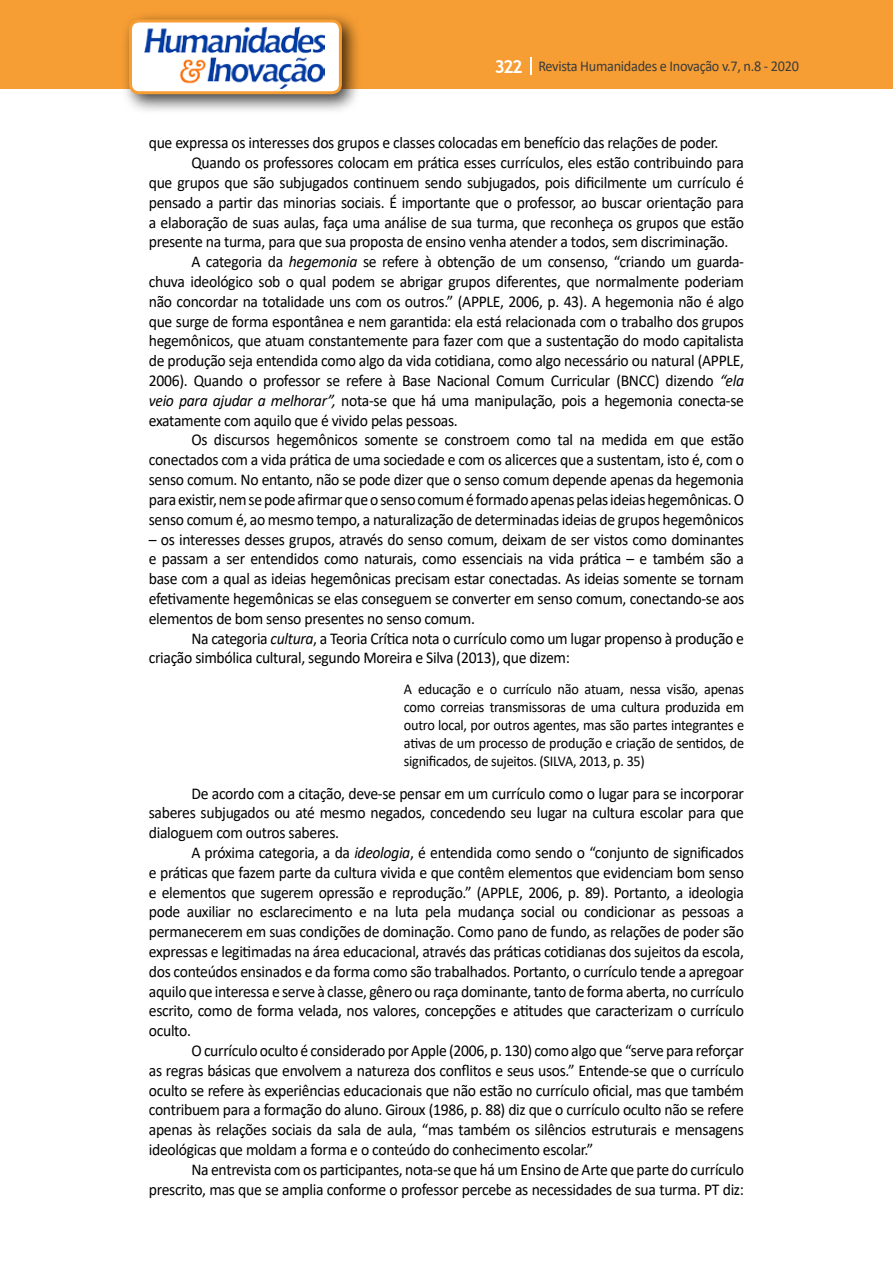
<style>
.page{position:relative;width:893px;height:1263px;background:#fff}
.page>*{position:absolute;margin:0;border:0;box-sizing:border-box;transform-origin:0 0}
.t1{font:16.5px/19.8px "Calibri";letter-spacing:-.02em;color:#000;text-align:justify;scale:.95 1}
.t2{font:15px/18px "Calibri";letter-spacing:-.02em;color:#000;text-align:justify;scale:.95 1}
.t3{font:15px "Calibri";letter-spacing:-.02em;color:#3c3c3b;scale:.95 1}
.s1{font-family:"Trebuchet MS";font-weight:700;font-size:18px;color:#fff}
.s2{font-style:italic}
</style>
<div class="page">
<div style="left:0;top:0;width:893px;height:88px;background:#f69e34"></div>
<svg style="left:530px;top:57px;width:2px;height:18px"></svg>
<div style="left:121px;top:11px;width:241px;height:103px;background:#000;opacity:.75"></div>
<div style="left:130px;top:21px;width:210px;height:72px;background:#fff;border-radius:9px"></div>
<img style="left:144px;top:27px;width:181px;height:62px">
<div style="left:129px;top:19px;width:213px;height:75px;border:3px solid #f69e34;border-radius:9px"></div>
<p class="t3" style="left:495px;top:56px;width:322px"><span class="s1">322</span> Revista Humanidades e Inovação v.7, n.8 - 2020</p>
<p class="t1" style="left:149px;top:133px;width:601px">que expressa os interesses dos grupos e classes colocadas em benefício das relações de poder.</p>
<p class="t1" style="left:191px;top:152px;width:583px">Quando os professores colocam em prática esses currículos, eles estão contribuindo para</p>
<p class="t1" style="left:149px;top:172px;width:628px">que grupos que são subjugados continuem sendo subjugados, pois dificilmente um currículo é</p>
<p class="t1" style="left:149px;top:192px;width:628px">pensado a partir das minorias sociais. É importante que o professor, ao buscar orientação para</p>
<p class="t1" style="left:149px;top:212px;width:628px">a elaboração de suas aulas, faça uma análise de sua turma, que reconheça os grupos que estão</p>
<p class="t1" style="left:149px;top:232px;width:612px">presente na turma, para que sua proposta de ensino venha atender a todos, sem discriminação.</p>
<p class="t1" style="left:191px;top:251px;width:583px">A categoria da <span class="s2">hegemonia</span> se refere à obtenção de um consenso, “criando um guarda-</p>
<p class="t1" style="left:149px;top:271px;width:628px">chuva ideológico sob o qual podem se abrigar grupos diferentes, que normalmente poderiam</p>
<p class="t1" style="left:149px;top:291px;width:628px">não concordar na totalidade uns com os outros.” (APPLE, 2006, p. 43). A hegemonia não é algo</p>
<p class="t1" style="left:149px;top:311px;width:628px">que surge de forma espontânea e nem garantida: ela está relacionada com o trabalho dos grupos</p>
<p class="t1" style="left:149px;top:331px;width:628px">hegemônicos, que atuam constantemente para fazer com que a sustentação do modo capitalista</p>
<p class="t1" style="left:149px;top:350px;width:628px">de produção seja entendida como algo da vida cotidiana, como algo necessário ou natural (APPLE,</p>
<p class="t1" style="left:149px;top:370px;width:628px">2006). Quando o professor se refere à Base Nacional Comum Curricular (BNCC) dizendo <span class="s2">“ela</span></p>
<p class="t1" style="left:149px;top:390px;width:628px"><span class="s2">veio para ajudar a melhorar”,</span> nota-se que há uma manipulação, pois a hegemonia conecta-se</p>
<p class="t1" style="left:149px;top:410px;width:327px">exatamente com aquilo que é vivido pelas pessoas.</p>
<p class="t1" style="left:191px;top:430px;width:583px">Os discursos hegemônicos somente se constroem como tal na medida em que estão</p>
<p class="t1" style="left:149px;top:449px;width:628px">conectados com a vida prática de uma sociedade e com os alicerces que a sustentam, isto é, com o</p>
<p class="t1" style="left:149px;top:469px;width:628px">senso comum. No entanto, não se pode dizer que o senso comum depende apenas da hegemonia</p>
<p class="t1" style="left:149px;top:489px;width:628px">para existir, nem se pode afirmar que o senso comum é formado apenas pelas ideias hegemônicas. O</p>
<p class="t1" style="left:149px;top:509px;width:628px">senso comum é, ao mesmo tempo, a naturalização de determinadas ideias de grupos hegemônicos</p>
<p class="t1" style="left:149px;top:529px;width:628px">– os interesses desses grupos, através do senso comum, deixam de ser vistos como dominantes e passam a ser entendidos como naturais, como essenciais na vida prática – e também são a base com a qual as ideias hegemônicas precisam estar conectadas. As ideias somente se tornam efetivamente hegemônicas se elas conseguem se converter em senso comum, conectando-se aos elementos de bom senso presentes no senso comum.</p>
<p class="t1" style="left:149px;top:628px;width:628px;text-indent:43px">Na categoria <span class="s2">cultura</span>, a Teoria Crítica nota o currículo como um lugar propenso à produção e criação simbólica cultural, segundo Moreira e Silva (2013), que dizem:</p>
<p class="t2" style="left:404px;top:680px;width:360px">A educação e o currículo não atuam, nessa visão, apenas como correias transmissoras de uma cultura produzida em outro local, por outros agentes, mas são partes integrantes e ativas de um processo de produção e criação de sentidos, de significados, de sujeitos. (SILVA, 2013, p. 35)</p>
<p class="t1" style="left:149px;top:783px;width:628px;text-indent:43px">De acordo com a citação, deve-se pensar em um currículo como o lugar para se incorporar saberes subjugados ou até mesmo negados, concedendo seu lugar na cultura escolar para que dialoguem com outros saberes.</p>
<p class="t1" style="left:149px;top:842px;width:628px;text-indent:43px">A próxima categoria, a da <span class="s2">ideologia</span>, é entendida como sendo o “conjunto de significados e práticas que fazem parte da cultura vivida e que contêm elementos que evidenciam bom senso e elementos que sugerem opressão e reprodução.” (APPLE, 2006, p. 89). Portanto, a ideologia pode auxiliar no esclarecimento e na luta pela mudança social ou condicionar as pessoas a permanecerem em suas condições de dominação. Como pano de fundo, as relações de poder são expressas e legitimadas na área educacional, através das práticas cotidianas dos sujeitos da escola, dos conteúdos ensinados e da forma como são trabalhados. Portanto, o currículo tende a apregoar aquilo que interessa e serve à classe, gênero ou raça dominante, tanto de forma aberta, no currículo escrito, como de forma velada, nos valores, concepções e atitudes que caracterizam o currículo oculto.</p>
<p class="t1" style="left:149px;top:1040px;width:628px;text-indent:43px">O currículo oculto é considerado por Apple (2006, p. 130) como algo que “serve para reforçar as regras básicas que envolvem a natureza dos conflitos e seus usos.” Entende-se que o currículo oculto se refere às experiências educacionais que não estão no currículo oficial, mas que também contribuem para a formação do aluno. Giroux (1986, p. 88) diz que o currículo oculto não se refere apenas às relações sociais da sala de aula, “mas também os silêncios estruturais e mensagens ideológicas que moldam a forma e o conteúdo do conhecimento escolar.”</p>
<p class="t1" style="left:149px;top:1159px;width:628px;text-align:right">Na entrevista com os participantes, nota-se que há um Ensino de Arte que parte do currículo prescrito, mas que se amplia conforme o professor percebe as necessidades de sua turma. PT diz:</p>
</div>
